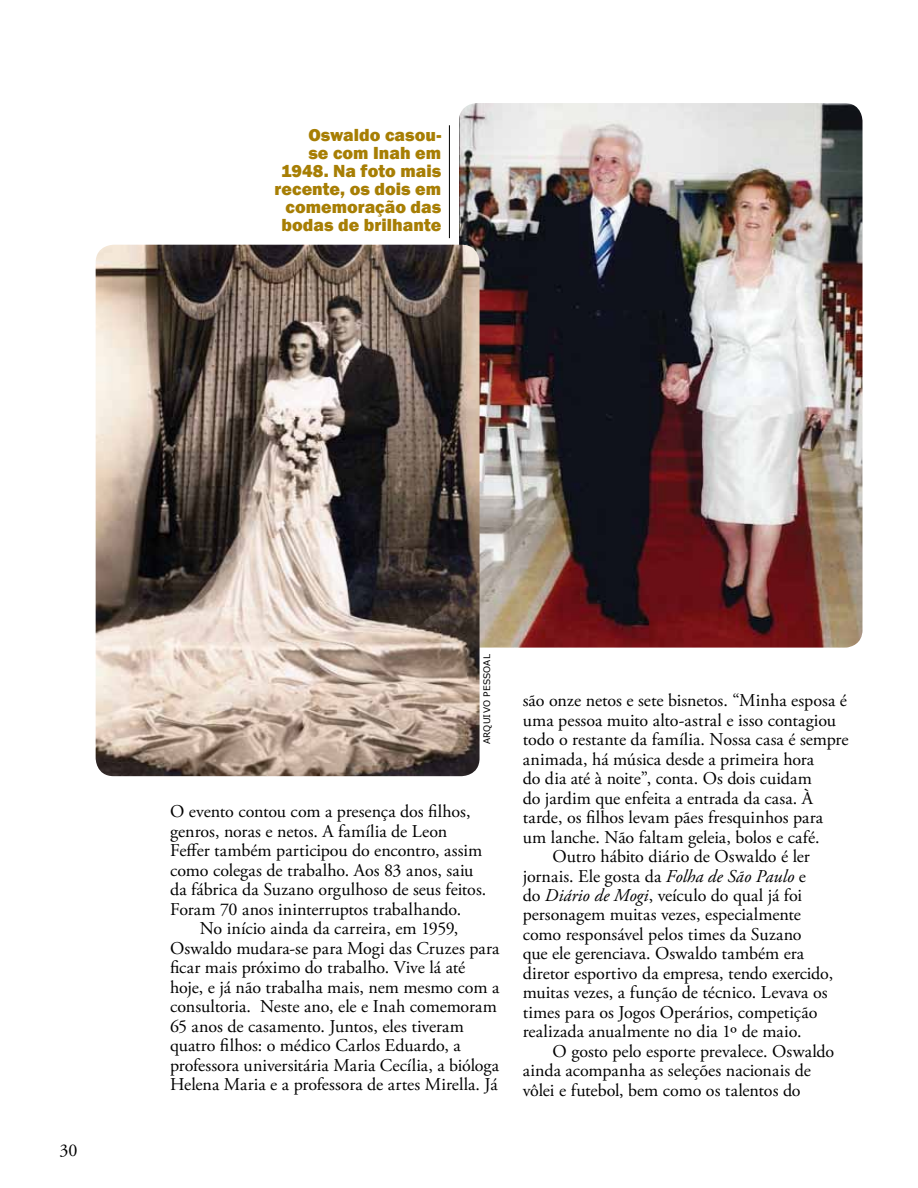
<style>
.page{position:relative;width:918px;height:1188px;background:#fff}
.page>*{position:absolute;margin:0;border:0;box-sizing:border-box;transform-origin:0 0}
.t1{font:18px "Adobe Garamond Pro";color:#000}
.t2{font:800 18px/18px "Franklin Gothic";color:#a77e04;text-align:right}
.t3{font:9px "Verdana";letter-spacing:.025em;color:#000}
.s1{font-style:italic}
</style>
<div class="page">
<img style="left:459px;top:103px;width:404px;height:545px">
<img style="left:96px;top:245px;width:384px;height:531px">
<hr style="left:449px;top:125px;width:1px;height:113px;background:#000">
<p class="t2" style="left:275px;top:126px;width:168px">Oswaldo casou-<br>se com Inah em<br>1948. Na foto mais recente, os dois em comemoração das bodas de brilhante</p>
<p class="t1" style="left:60px;top:1139px;width:19px">30</p>
<p class="t3" style="left:481px;top:744px;width:92px;rotate:-90deg">ARQUIVO PESSOAL</p>
<p class="t1" style="left:170px;top:801px;width:302px">O evento contou com a presença dos filhos,</p>
<p class="t1" style="left:170px;top:820px;width:279px">genros, noras e netos. A família de Leon</p>
<p class="t1" style="left:170px;top:840px;width:314px">Feffer também participou do encontro, assim</p>
<p class="t1" style="left:170px;top:859px;width:305px">como colegas de trabalho. Aos 83 anos, saiu</p>
<p class="t1" style="left:170px;top:879px;width:318px">da fábrica da Suzano orgulhoso de seus feitos.</p>
<p class="t1" style="left:170px;top:898px;width:293px">Foram 70 anos ininterruptos trabalhando.</p>
<p class="t1" style="left:200px;top:918px;width:260px">No início ainda da carreira, em 1959,</p>
<p class="t1" style="left:170px;top:937px;width:331px">Oswaldo mudara-se para Mogi das Cruzes para</p>
<p class="t1" style="left:170px;top:957px;width:297px">ficar mais próximo do trabalho. Vive lá até</p>
<p class="t1" style="left:170px;top:976px;width:331px">hoje, e já não trabalha mais, nem mesmo com a</p>
<p class="t1" style="left:170px;top:996px;width:328px">consultoria. Neste ano, ele e Inah comemoram</p>
<p class="t1" style="left:170px;top:1015px;width:295px">65 anos de casamento. Juntos, eles tiveram</p>
<p class="t1" style="left:170px;top:1035px;width:292px">quatro filhos: o médico Carlos Eduardo, a</p>
<p class="t1" style="left:170px;top:1054px;width:330px">professora universitária Maria Cecília, a bióloga</p>
<p class="t1" style="left:170px;top:1074px;width:329px">Helena Maria e a professora de artes Mirella. Já</p>
<p class="t1" style="left:523px;top:690px;width:326px">são onze netos e sete bisnetos. “Minha esposa é</p>
<p class="t1" style="left:523px;top:709px;width:315px">uma pessoa muito alto-astral e isso contagiou</p>
<p class="t1" style="left:523px;top:729px;width:327px">todo o restante da família. Nossa casa é sempre</p>
<p class="t1" style="left:523px;top:748px;width:293px">animada, há música desde a primeira hora</p>
<p class="t1" style="left:523px;top:768px;width:291px">do dia até à noite”, conta. Os dois cuidam</p>
<p class="t1" style="left:523px;top:787px;width:292px">do jardim que enfeita a entrada da casa. À</p>
<p class="t1" style="left:523px;top:807px;width:302px">tarde, os filhos levam pães fresquinhos para</p>
<p class="t1" style="left:523px;top:826px;width:298px">um lanche. Não faltam geleia, bolos e café.</p>
<p class="t1" style="left:553px;top:846px;width:259px">Outro hábito diário de Oswaldo é ler</p>
<p class="t1" style="left:523px;top:865px;width:285px">jornais. Ele gosta da <span class="s1">Folha de São Paulo</span> e</p>
<p class="t1" style="left:523px;top:884px;width:281px">do <span class="s1">Diário de Mogi</span>, veículo do qual já foi</p>
<p class="t1" style="left:523px;top:904px;width:280px">personagem muitas vezes, especialmente</p>
<p class="t1" style="left:523px;top:923px;width:280px">como responsável pelos times da Suzano</p>
<p class="t1" style="left:523px;top:943px;width:283px">que ele gerenciava. Oswaldo também era</p>
<p class="t1" style="left:523px;top:962px;width:312px">diretor esportivo da empresa, tendo exercido,</p>
<p class="t1" style="left:523px;top:982px;width:306px">muitas vezes, a função de técnico. Levava os</p>
<p class="t1" style="left:523px;top:1001px;width:296px">times para os Jogos Operários, competição</p>
<p class="t1" style="left:523px;top:1021px;width:280px">realizada anualmente no dia 1º de maio.</p>
<p class="t1" style="left:553px;top:1040px;width:283px">O gosto pelo esporte prevalece. Oswaldo</p>
<p class="t1" style="left:523px;top:1060px;width:290px">ainda acompanha as seleções nacionais de</p>
<p class="t1" style="left:523px;top:1079px;width:279px">vôlei e futebol, bem como os talentos do</p>
</div>
